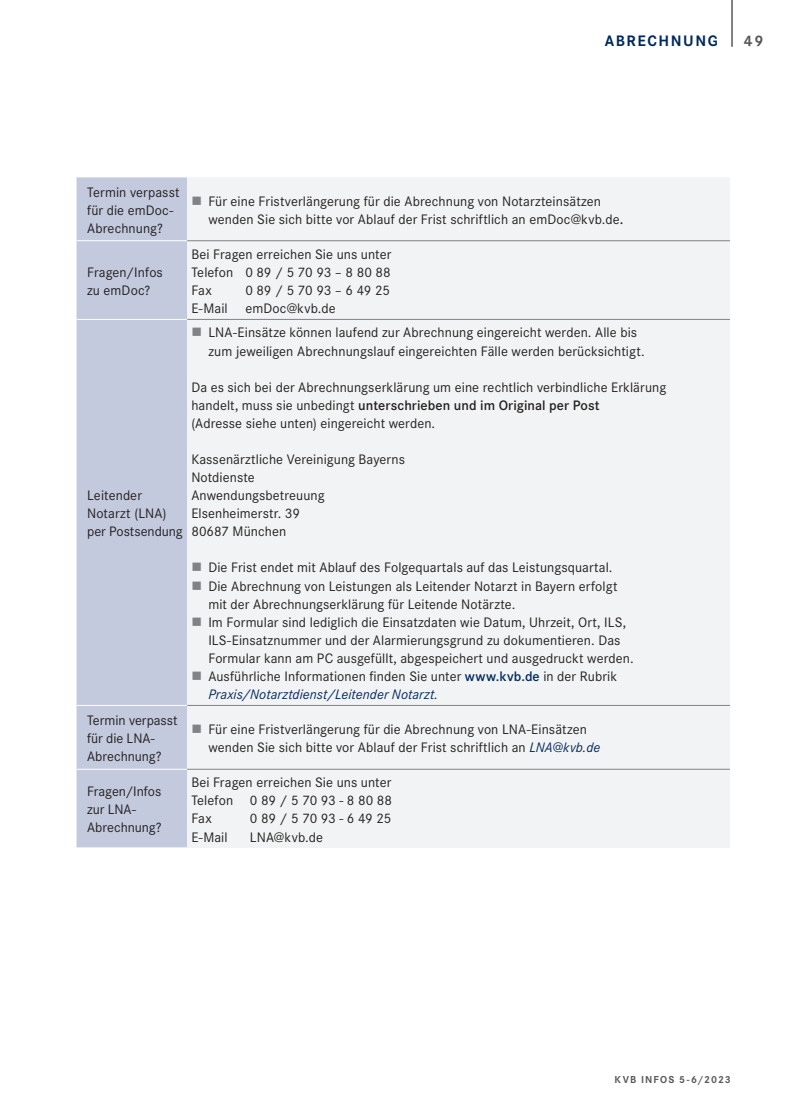
<style>
.page{position:relative;width:808px;height:1106px;background:#fff}
.page>*{position:absolute;margin:0;border:0;box-sizing:border-box;transform-origin:0 0}
.t1{font:700 15.75px "Corporate S";letter-spacing:.1em;color:#00295c}
.t2{font:700 15.75px "Corporate S";color:#57585a}
.t3{font:14.25px/18px "Corporate S";letter-spacing:.005em;color:#231f20}
.t4{font:700 10.5px "Corporate S";letter-spacing:.11em;color:#57585a}
.s1{font-weight:600;color:#00295c}
.s2{font-weight:600}
.s3{font-style:italic;color:#00295c}
</style>
<div class="page">
<hr style="left:731px;top:0;width:1px;height:47px;background:#231f20">
<div style="left:77px;top:177px;width:110px;height:670px;background:#c3cadd"></div>
<div style="left:187px;top:178px;width:543px;height:670px;background:#f2f3f4"></div>
<hr style="left:77px;top:769px;width:110px;height:1px;background:#fff">
<hr style="left:187px;top:240px;width:543px;height:1px;background:#808285">
<hr style="left:187px;top:319px;width:543px;height:1px;background:#808285">
<hr style="left:187px;top:705px;width:543px;height:1px;background:#808285">
<hr style="left:187px;top:769px;width:543px;height:1px;background:#808285">
<hr style="left:77px;top:240px;width:110px;height:1px;background:#fff">
<hr style="left:77px;top:319px;width:110px;height:1px;background:#fff">
<hr style="left:77px;top:705px;width:110px;height:1px;background:#fff">
<svg style="left:193px;top:196px;width:8px;height:9px"></svg>
<svg style="left:193px;top:328px;width:8px;height:8px"></svg>
<svg style="left:193px;top:563px;width:8px;height:8px"></svg>
<svg style="left:193px;top:581px;width:8px;height:8px"></svg>
<svg style="left:193px;top:617px;width:8px;height:8px"></svg>
<svg style="left:193px;top:671px;width:8px;height:9px"></svg>
<svg style="left:193px;top:724px;width:8px;height:9px"></svg>
<p class="t1" style="left:605px;top:30px;width:115px">ABRECHNUNG</p>
<p class="t2" style="left:744px;top:30px;width:21px">49</p>
<p class="t3" style="left:87px;top:182px;width:94px">Termin verpasst für die emDoc-<br>Abrechnung?</p>
<p class="t3" style="left:208px;top:191px;width:416px">Für eine Fristverlängerung für die Abrechnung von Notarzteinsätzen wenden Sie sich bitte vor Ablauf der Frist schriftlich an emDoc@kvb.de<span class="s1">.</span></p>
<p class="t3" style="left:87px;top:263px;width:77px">Fragen/Infos zu emDoc?</p>
<p class="t3" style="left:191px;top:244px;width:202px;text-align:justify">Bei Fragen erreichen Sie uns unter Telefon 0 89 / 5 70 93 – 8 80 88<br>Fax</p>
<p class="t3" style="left:191px;top:281px;width:200px;text-indent:54px">0 89 / 5 70 93 – 6 49 25<br>E-Mail emDoc@kvb.de</p>
<p class="t3" style="left:87px;top:486px;width:97px">Leitender<br>Notarzt (LNA) per Postsendung</p>
<p class="t3" style="left:208px;top:323px;width:438px">LNA-Einsätze können laufend zur Abrechnung eingereicht werden. Alle bis zum jeweiligen Abrechnungslauf eingereichten Fälle werden berücksichtigt.</p>
<p class="t3" style="left:191px;top:377px;width:476px">Da es sich bei der Abrechnungserklärung um eine rechtlich verbindliche Erklärung handelt, muss sie unbedingt <span class="s2">unterschrieben und im Original per Post<br></span>(Adresse siehe unten) eingereicht werden.</p>
<p class="t3" style="left:191px;top:450px;width:215px">Kassenärztliche Vereinigung Bayerns<br>Notdienste<br>Anwendungsbetreuung<br>Elsenheimerstr. 39<br>80687 München</p>
<p class="t3" style="left:208px;top:558px;width:427px">Die Frist endet mit Ablauf des Folgequartals auf das Leistungsquartal.<br>Die Abrechnung von Leistungen als Leitender Notarzt in Bayern erfolgt mit der Abrechnungserklärung für Leitende Notärzte.<br>Im Formular sind lediglich die Einsatzdaten wie Datum, Uhrzeit, Ort, ILS, ILS-Einsatznummer und der Alarmierungsgrund zu dokumentieren. Das Formular kann am PC ausgefüllt, abgespeichert und ausgedruckt werden.<br>Ausführliche Informationen finden Sie unter <span class="s1">www.kvb.de</span> in der Rubrik <span class="s3">Praxis/Notarztdienst/Leitender Notarzt.</span></p>
<p class="t3" style="left:87px;top:711px;width:92px">Termin verpasst für die LNA-<br>Abrechnung?</p>
<p class="t3" style="left:208px;top:720px;width:393px">Für eine Fristverlängerung für die Abrechnung von LNA-Einsätzen wenden Sie sich bitte vor Ablauf der Frist schriftlich an <span class="s3">LNA@kvb.de</span></p>
<p class="t3" style="left:87px;top:782px;width:76px">Fragen/Infos zur LNA-<br>Abrechnung?</p>
<p class="t3" style="left:191px;top:773px;width:202px;text-align:justify">Bei Fragen erreichen Sie uns unter Telefon 0 89 / 5 70 93 - 8 80 88<br>Fax</p>
<p class="t3" style="left:250px;top:809px;width:143px">0 89 / 5 70 93 - 6 49 25</p>
<p class="t3" style="left:191px;top:827px;width:38px">E-Mail</p>
<p class="t3" style="left:250px;top:827px;width:75px">LNA@kvb.de</p>
<p class="t4" style="left:615px;top:1072px;width:118px">KVB INFOS 5-6/2023</p>
</div>
